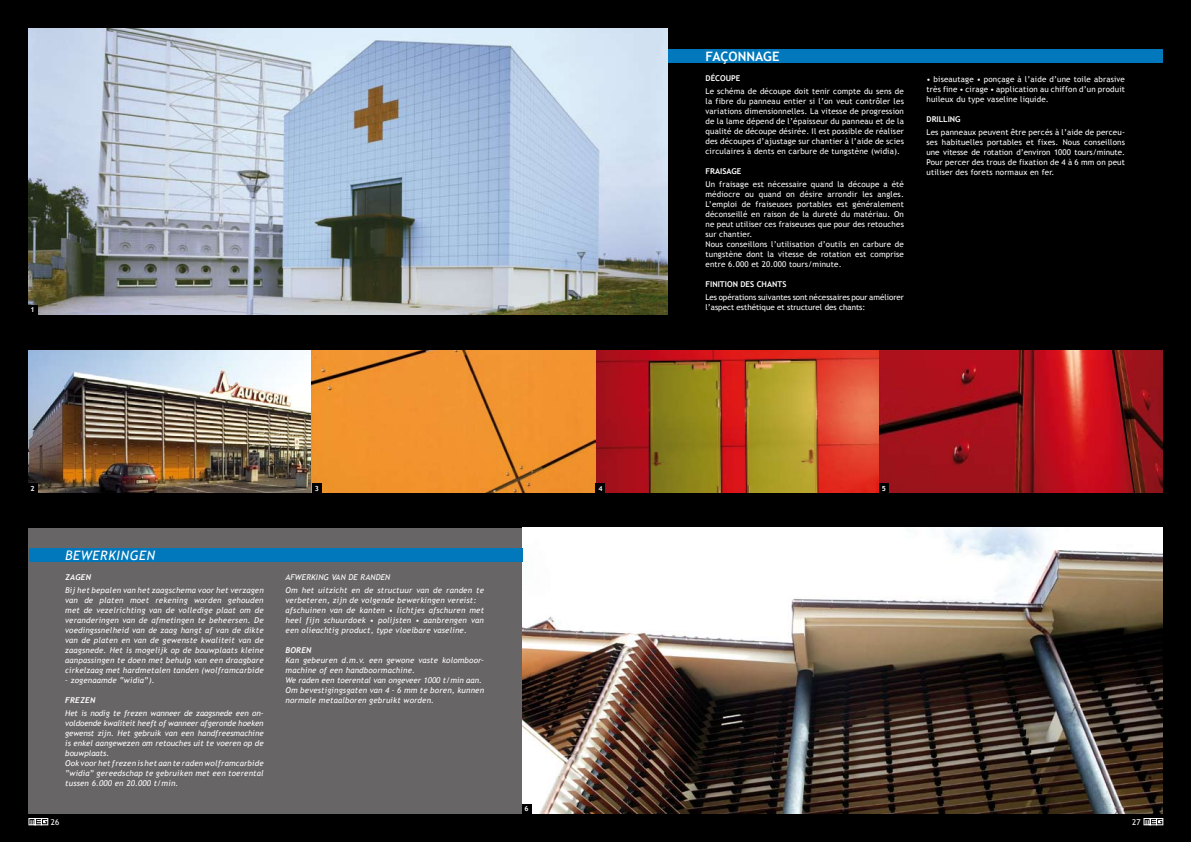
<style>
.page{position:relative;width:1191px;height:842px;background:#000}
.page>*{position:absolute;margin:0;border:0;box-sizing:border-box;transform-origin:0 0}
.t1{font:italic 13px "Trebuchet MS";letter-spacing:.05em;color:#fff}
.t2{font:700 13px "Trebuchet MS";color:#fff}
.t3{font:8px/10px "Trebuchet MS";letter-spacing:.02em;color:#fff;text-align:justify}
.t4{font:italic 8px/10px "Trebuchet MS";letter-spacing:.02em;color:#fff}
.t5{font:italic 8px/10px "Trebuchet MS";color:#fff}
.t6{font:8px/10px "Trebuchet MS";color:#fff}
.t7{font:700 8px "Trebuchet MS";color:#fff}
.t8{font:italic 700 8px "Trebuchet";letter-spacing:.02em;color:#fff}
.t9{font:700 7px "Trebuchet MS";color:#fff}
</style>
<div class="page">
<div style="left:28px;top:528px;width:495px;height:286px;background:#676566"></div>
<img style="left:522px;top:528px;width:640px;height:286px">
<img style="left:28px;top:351px;width:1134px;height:141px">
<div style="left:29px;top:549px;width:493px;height:13px;background:#0078bb"></div>
<div style="left:667px;top:50px;width:495px;height:13px;background:#0078bb"></div>
<img style="left:28px;top:28px;width:640px;height:286px">
<svg style="left:28px;top:818px;width:20px;height:7px"></svg>
<svg style="left:1143px;top:818px;width:20px;height:7px"></svg>
<div style="left:28px;top:305px;width:9px;height:10px;background:#000"></div>
<div style="left:28px;top:483px;width:9px;height:10px;background:#000"></div>
<div style="left:312px;top:483px;width:10px;height:10px;background:#000"></div>
<div style="left:595px;top:483px;width:10px;height:10px;background:#000"></div>
<div style="left:879px;top:483px;width:9px;height:10px;background:#000"></div>
<div style="left:522px;top:804px;width:9px;height:10px;background:#000"></div>
<p class="t9" style="left:31px;top:307px;width:6px">1</p>
<h1 class="t2" style="left:705px;top:51px;width:75px">FAÇONNAGE</h1>
<p class="t7" style="left:705px;top:75px;width:36px">DÉCOUPE</p>
<p class="t3" style="left:705px;top:87px;width:200px">le schéma de découpe doit tenir compte du sens de la fibre du panneau entier si l’on veut contrôler les variations dimensionnelles. la vitesse de progression de la lame dépend de l’épaisseur du panneau et de la qualité de découpe désirée. il est possible de réaliser des découpes d’ajustage sur chantier à l’aide de scies circulaires à dents en carbure de tungstène (widia).</p>
<p class="t7" style="left:705px;top:168px;width:37px">FRAISAGE</p>
<p class="t3" style="left:705px;top:179px;width:200px;text-align:left">un fraisage est nécessaire quand la découpe a été médiocre ou quand on désire arrondir les angles. l’emploi de fraiseuses portables est généralement déconseillé en raison de la dureté du matériau. on ne peut utiliser ces fraiseuses que pour des retouches sur chantier.<br>nous conseillons l’utilisation d’outils en carbure de tungstène dont la vitesse de rotation est comprise entre 6.000 et 20.000 tours/minute.</p>
<p class="t7" style="left:705px;top:281px;width:82px">FINITION DES CHANTS</p>
<p class="t6" style="left:705px;top:292px;width:200px">les opérations suivantes sont nécessaires pour améliorer l’aspect esthétique et structurel des chants:</p>
<p class="t3" style="left:926px;top:75px;width:200px">• biseautage • ponçage à l’aide d’une toile abrasive très fine • cirage • application au chiffon d’un produit huileux du type vaseline liquide.</p>
<p class="t7" style="left:926px;top:116px;width:36px">DRILLING</p>
<p class="t3" style="left:926px;top:128px;width:200px">les panneaux peuvent être percés à l’aide de perceu&shy;ses habituelles portables et fixes. nous conseillons une vitesse de rotation d’environ 1000 tours/minute. pour percer des trous de fixation de 4 à 6 mm on peut utiliser des forets normaux en fer.</p>
<p class="t9" style="left:31px;top:485px;width:6px">2</p>
<p class="t9" style="left:315px;top:485px;width:6px">3</p>
<p class="t9" style="left:598px;top:485px;width:6px">4</p>
<p class="t9" style="left:882px;top:485px;width:6px">5</p>
<h1 class="t1" style="left:65px;top:550px;width:91px">bEWErkinGEn</h1>
<p class="t8" style="left:65px;top:573px;width:27px">ZAGEN</p>
<p class="t4" style="left:65px;top:586px;width:200px;text-align:justify">bij het bepalen van het zaagschema voor het verzagen van de platen moet rekening worden gehouden met de vezelrichting van de volledige plaat om de veranderingen van de afmetingen te beheersen. de voedingssnelheid van de zaag hangt af van de dikte van de platen en van de gewenste kwaliteit van de zaagsnede. het is mogelijk op de bouwplaats kleine aanpassingen te doen met behulp van een draagbare cirkelzaag met hardmetalen tanden (wolframcarbide</p>
<p class="t4" style="left:65px;top:676px;width:91px">– zogenaamde “widia”).</p>
<p class="t8" style="left:65px;top:696px;width:32px">FREZEN</p>
<p class="t5" style="left:65px;top:709px;width:200px">het is nodig te frezen wanneer de zaagsnede een on&shy;voldoende kwaliteit heeft of wanneer afgeronde hoeken gewenst zijn. het gebruik van een handfreesmachine is enkel aangewezen om retouches uit te voeren op de bouwplaats.<br>ook voor het frezen is het aan te raden wolframcarbide “widia” gereedschap te gebruiken met een toerental tussen 6.000 en 20.000 t/min.</p>
<p class="t4" style="left:285px;top:572px;width:200px;line-height:12.8px">aFWErkinG van dE randEn<br>om het uitzicht en de structuur van de randen te</p>
<p class="t4" style="left:285px;top:596px;width:200px">verbeteren, zijn de volgende bewerkingen vereist: afschuinen van de kanten • lichtjes afschuren met heel fijn schuurdoek • polijsten • aanbrengen van een olieachtig product, type vloeibare vaseline.</p>
<p class="t8" style="left:285px;top:646px;width:27px">BOREN</p>
<p class="t4" style="left:285px;top:656px;width:200px">kan gebeuren d.m.v. een gewone vaste kolomboor&shy;machine of een handboormachine.<br>We raden een toerental van ongeveer 1000 t/min aan. om bevestigingsgaten van 4 - 6 mm te boren, kunnen normale metaalboren gebruikt worden.</p>
<p class="t9" style="left:524px;top:806px;width:6px">6</p>
<p class="t3" style="left:51px;top:818px;width:10px">26</p>
<p class="t3" style="left:1132px;top:818px;width:10px">27</p>
</div>
